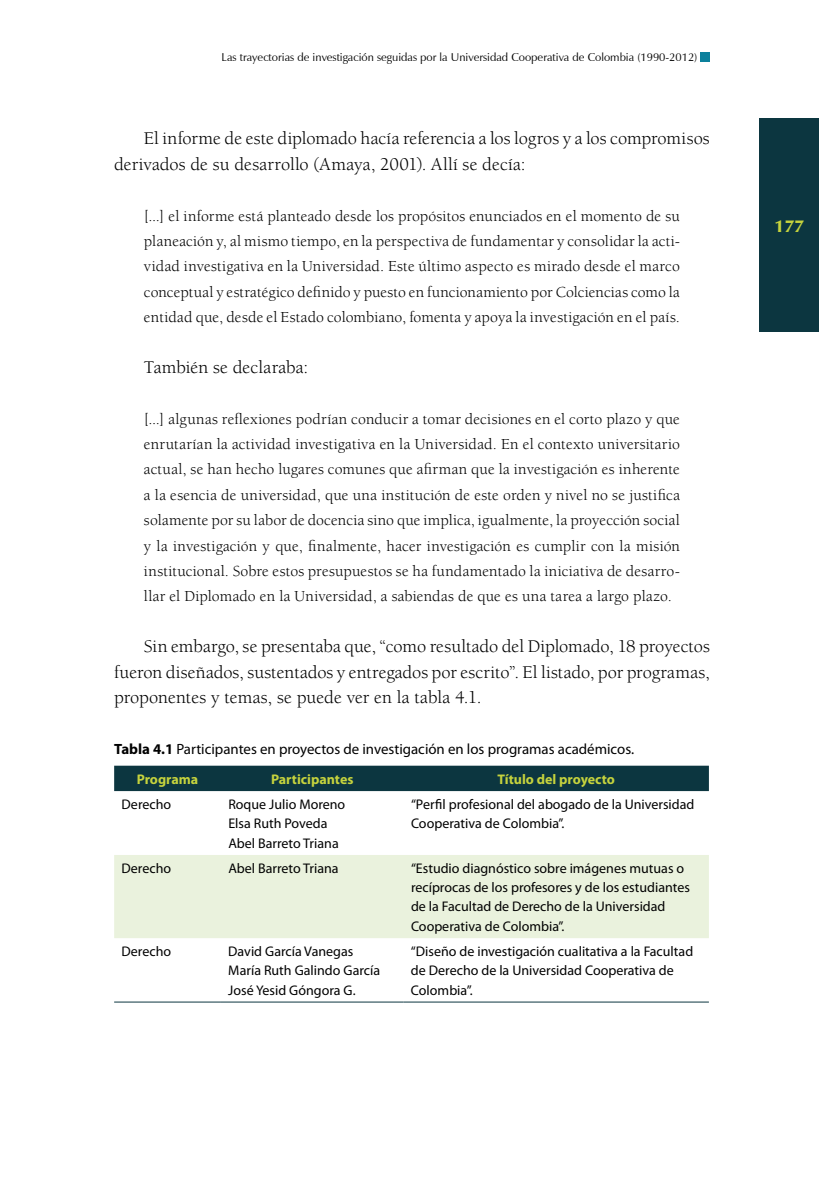
<style>
.page{position:relative;width:819px;height:1191px;background:#fff}
.page>*{position:absolute;margin:0;border:0;box-sizing:border-box;transform-origin:0 0}
.t1{font:18.38px/25.4px "Berkeley Std";color:#000}
.t2{font:900 17.5px "Zapf Humanist 601 BT";color:#c6d33d}
.t3{font:15.75px/25.4px "Berkeley Std";letter-spacing:.01em;color:#000;text-align:justify}
.t4{font:14.88px "Myriad Pro";color:#000}
.t5{font:14px/19.2px "Myriad Pro";color:#000}
.t6{font:700 14px "Myriad Pro";color:#c6d33d}
.t7{font:11.38px "Zapf Humanist 601 BT";color:#000}
.s1{font-weight:700}
</style>
<div class="page">
<div style="left:699px;top:52px;width:10px;height:10px;background:#0c809c"></div>
<div style="left:758px;top:119px;width:60px;height:213px;background:#0c3640"></div>
<div style="left:114px;top:765px;width:594px;height:26px;background:#0c3640"></div>
<div style="left:114px;top:855px;width:594px;height:83px;background:#eaf2dd"></div>
<hr style="left:114px;top:1001px;width:107px;height:1px;background:#0c3640">
<hr style="left:221px;top:1001px;width:182px;height:1px;background:#0c3640">
<hr style="left:403px;top:1001px;width:305px;height:1px;background:#0c3640">
<p class="t7" style="left:221px;top:50px;width:477px">Las trayectorias de investigación seguidas por la Universidad Cooperativa de Colombia (1990-2012)</p>
<p class="t1" style="left:114px;top:126px;width:597px;text-indent:30px">El informe de este diplomado hacía referencia a los logros y a los compromisos derivados de su desarrollo (Amaya, 2001). Allí se decía:</p>
<p class="t3" style="left:144px;top:203px;width:537px">[...] el informe está planteado desde los propósitos enunciados en el momento de su planeación y, al mismo tiempo, en la perspectiva de fundamentar y consolidar la acti&shy;vidad investigativa en la Universidad. Este último aspecto es mirado desde el marco conceptual y estratégico definido y puesto en funcionamiento por Colciencias como la entidad que, desde el Estado colombiano, fomenta y apoya la investigación en el país.</p>
<p class="t1" style="left:144px;top:355px;width:166px">También se declaraba:</p>
<p class="t3" style="left:144px;top:406px;width:537px">[...] algunas reflexiones podrían conducir a tomar decisiones en el corto plazo y que enrutarían la actividad investigativa en la Universidad. En el contexto universitario actual, se han hecho lugares comunes que afirman que la investigación es inherente a la esencia de universidad, que una institución de este orden y nivel no se justifica solamente por su labor de docencia sino que implica, igualmente, la proyección social y la investigación y que, finalmente, hacer investigación es cumplir con la misión institucional. Sobre estos presupuestos se ha fundamentado la iniciativa de desarro&shy;llar el Diplomado en la Universidad, a sabiendas de que es una tarea a largo plazo.</p>
<p class="t1" style="left:114px;top:634px;width:597px;text-align:justify;text-indent:30px">Sin embargo, se presentaba que, “como resultado del Diplomado, 18 proyectos fueron diseñados, sustentados y entregados por escrito”. El listado, por programas, proponentes y temas, se puede ver en la tabla 4.1.</p>
<p class="t4" style="left:114px;top:739px;width:521px"><span class="s1">Tabla 4.1</span> Participantes en proyectos de investigación en los programas académicos.</p>
<p class="t6" style="left:137px;top:769px;width:63px">Programa</p>
<p class="t6" style="left:271px;top:769px;width:84px">Participantes</p>
<p class="t6" style="left:497px;top:769px;width:119px">Título del proyecto</p>
<p class="t5" style="left:122px;top:794px;width:51px">Derecho</p>
<p class="t5" style="left:228px;top:794px;width:118px">Roque Julio Moreno<br>Elsa Ruth Poveda<br>Abel Barreto Triana</p>
<p class="t5" style="left:411px;top:794px;width:285px">“Perfil profesional del abogado de la Universidad<br>Cooperativa de Colombia”.</p>
<p class="t5" style="left:122px;top:858px;width:51px">Derecho</p>
<p class="t5" style="left:228px;top:858px;width:112px">Abel Barreto Triana</p>
<p class="t5" style="left:411px;top:858px;width:280px">“Estudio diagnóstico sobre imágenes mutuas o recíprocas de los profesores y de los estudiantes de la Facultad de Derecho de la Universidad Cooperativa de Colombia”.</p>
<p class="t5" style="left:122px;top:941px;width:51px">Derecho</p>
<p class="t5" style="left:228px;top:941px;width:153px">David García Vanegas<br>María Ruth Galindo García<br>José Yesid Góngora G.</p>
<p class="t5" style="left:411px;top:941px;width:284px">“Diseño de investigación cualitativa a la Facultad de Derecho de la Universidad Cooperativa de<br>Colombia”.</p>
<p class="t2" style="left:774px;top:215px;width:30px">177</p>
</div>
